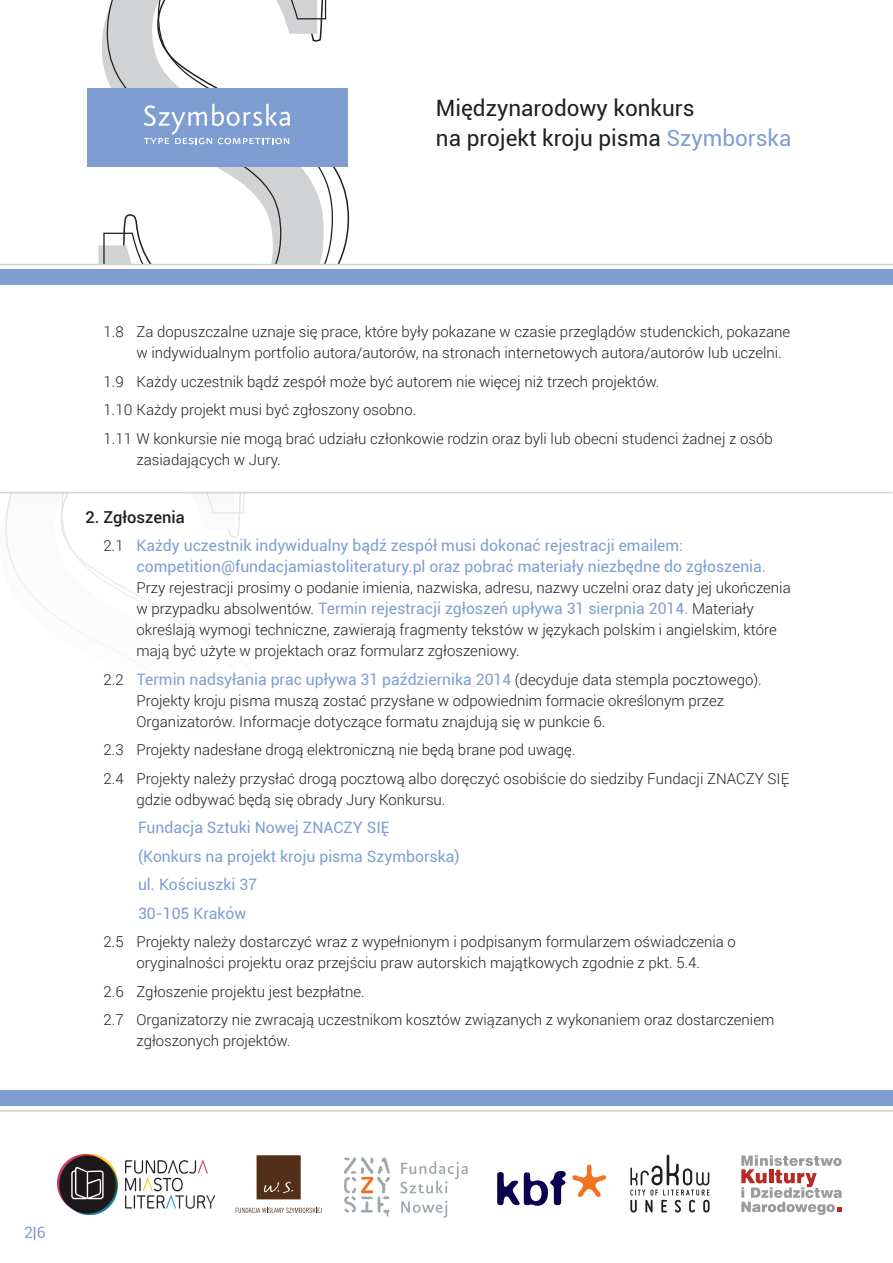
<style>
.page{position:relative;width:893px;height:1263px;background:#fff}
.page>*{position:absolute;margin:0;border:0;box-sizing:border-box;transform-origin:0 0}
.t1{font:22.5px/30px "Roboto";color:#231f20}
.t2{font:500 16.5px "Roboto";color:#231f20}
.t3{font:15.75px/28.5px "Roboto";color:#7e9ed2}
.t4{font:300 15px/21px "Roboto";color:#231f20}
.s1{color:#7e9ed2}
.s2{font-weight:300;font-size:15px;color:#231f20}
</style>
<div class="page">
<svg style="left:334px;top:88px;width:16px;height:176px"></svg>
<svg style="left:103px;top:0;width:231px;height:264px"></svg>
<div style="left:87px;top:88px;width:260px;height:78px;background:#7e9ed2"></div>
<svg style="left:144px;top:104px;width:146px;height:40px"></svg>
<div style="left:0;top:269px;width:893px;height:16px;background:#7e9ed2"></div>
<div style="left:0;top:1090px;width:893px;height:16px;background:#7e9ed2"></div>
<hr style="left:0;top:264px;width:893px;height:1px;background:#d1d2d4">
<hr style="left:0;top:1110px;width:893px;height:2px;background:#d1d2d4">
<svg style="left:344px;top:1157px;width:46px;height:59px"></svg>
<svg style="left:401px;top:1200px;width:46px;height:18px"></svg>
<svg style="left:400px;top:1161px;width:68px;height:32px"></svg>
<svg style="left:741px;top:1155px;width:101px;height:60px"></svg>
<svg style="left:236px;top:1208px;width:86px;height:5px"></svg>
<svg style="left:257px;top:1155px;width:44px;height:44px;background:#5a3822"></svg>
<img style="left:57px;top:1154px;width:158px;height:60px">
<svg style="left:630px;top:1155px;width:80px;height:58px"></svg>
<svg style="left:497px;top:1164px;width:110px;height:42px"></svg>
<hr style="left:0;top:492px;width:892px;height:1px;background:#d1d2d4">
<svg style="left:1px;top:493px;width:252px;height:151px"></svg>
<h1 class="t1" style="left:436px;top:92px;width:357px">Międzynarodowy konkurs<br>na projekt kroju pisma <span class="s1">Szymborska</span></h1>
<p class="t4" style="left:137px;top:321px;width:655px;text-indent:-33px">1.8 Za dopuszczalne uznaje się prace, które były pokazane w czasie przeglądów studenckich, pokazane w indywidualnym portfolio autora/autorów, na stronach internetowych autora/autorów lub uczelni.</p>
<p class="t4" style="left:104px;top:366px;width:671px;line-height:28.5px">1.9 Każdy uczestnik bądź zespół może być autorem nie więcej niż trzech projektów.<br>1.10 Każdy projekt musi być zgłoszony osobno.<br>1.11 W konkursie nie mogą brać udziału członkowie rodzin oraz byli lub obecni studenci żadnej z osób</p>
<p class="t4" style="left:137px;top:448px;width:146px">zasiadających w Jury.</p>
<p class="t2" style="left:86px;top:505px;width:101px">2. Zgłoszenia</p>
<p class="t3" style="left:136px;top:534px;width:631px;line-height:21px;text-indent:-33px"><span class="s2">2.1</span> Każdy uczestnik indywidualny bądź zespół musi dokonać rejestracji emailem: competition@fundacjamiastoliteratury.pl oraz pobrać materiały niezbędne do zgłoszenia.</p>
<p class="t4" style="left:136px;top:577px;width:656px">Przy rejestracji prosimy o podanie imienia, nazwiska, adresu, nazwy uczelni oraz daty jej ukończenia</p>
<p class="t3" style="left:136px;top:594px;width:619px"><span class="s2">w przypadku absolwentów.</span> Termin rejestracji zgłoszeń upływa 31 sierpnia 2014. <span class="s2">Materiały</span></p>
<p class="t4" style="left:136px;top:619px;width:642px">określają wymogi techniczne, zawierają fragmenty tekstów w językach polskim i angielskim, które mają być użyte w projektach oraz formularz zgłoszeniowy.</p>
<p class="t3" style="left:103px;top:664px;width:660px"><span class="s2">2.2</span> Termin nadsyłania prac upływa 31 października 2014 <span class="s2">(decyduje data stempla pocztowego).</span></p>
<p class="t4" style="left:136px;top:689px;width:589px">Projekty kroju pisma muszą zostać przysłane w odpowiednim formacie określonym przez<br>Organizatorów. Informacje dotyczące formatu znajdują się w punkcie 6.</p>
<p class="t4" style="left:103px;top:735px;width:687px;line-height:28.5px">2.3 Projekty nadesłane drogą elektroniczną nie będą brane pod uwagę.<br>2.4 Projekty należy przysłać drogą pocztową albo doręczyć osobiście do siedziby Fundacji ZNACZY SIĘ</p>
<p class="t4" style="left:136px;top:788px;width:311px">gdzie odbywać będą się obrady Jury Konkursu.</p>
<p class="t3" style="left:138px;top:813px;width:323px">Fundacja Sztuki Nowej ZNACZY SIĘ<br>(Konkurs na projekt kroju pisma Szymborska) ul. Kościuszki 37<br>30-105 Kraków</p>
<p class="t4" style="left:104px;top:931px;width:634px;text-align:center">2.5 Projekty należy dostarczyć wraz z wypełnionym i podpisanym formularzem oświadczenia o oryginalności projektu oraz przejściu praw autorskich majątkowych zgodnie z pkt. 5.4.</p>
<p class="t4" style="left:104px;top:976px;width:672px;line-height:28.5px">2.6 Zgłoszenie projektu jest bezpłatne.<br>2.7 Organizatorzy nie zwracają uczestnikom kosztów związanych z wykonaniem oraz dostarczeniem</p>
<p class="t4" style="left:136px;top:1030px;width:155px">zgłoszonych projektów.</p>
<p class="t3" style="left:24px;top:1217px;width:23px">2|6</p>
</div>
